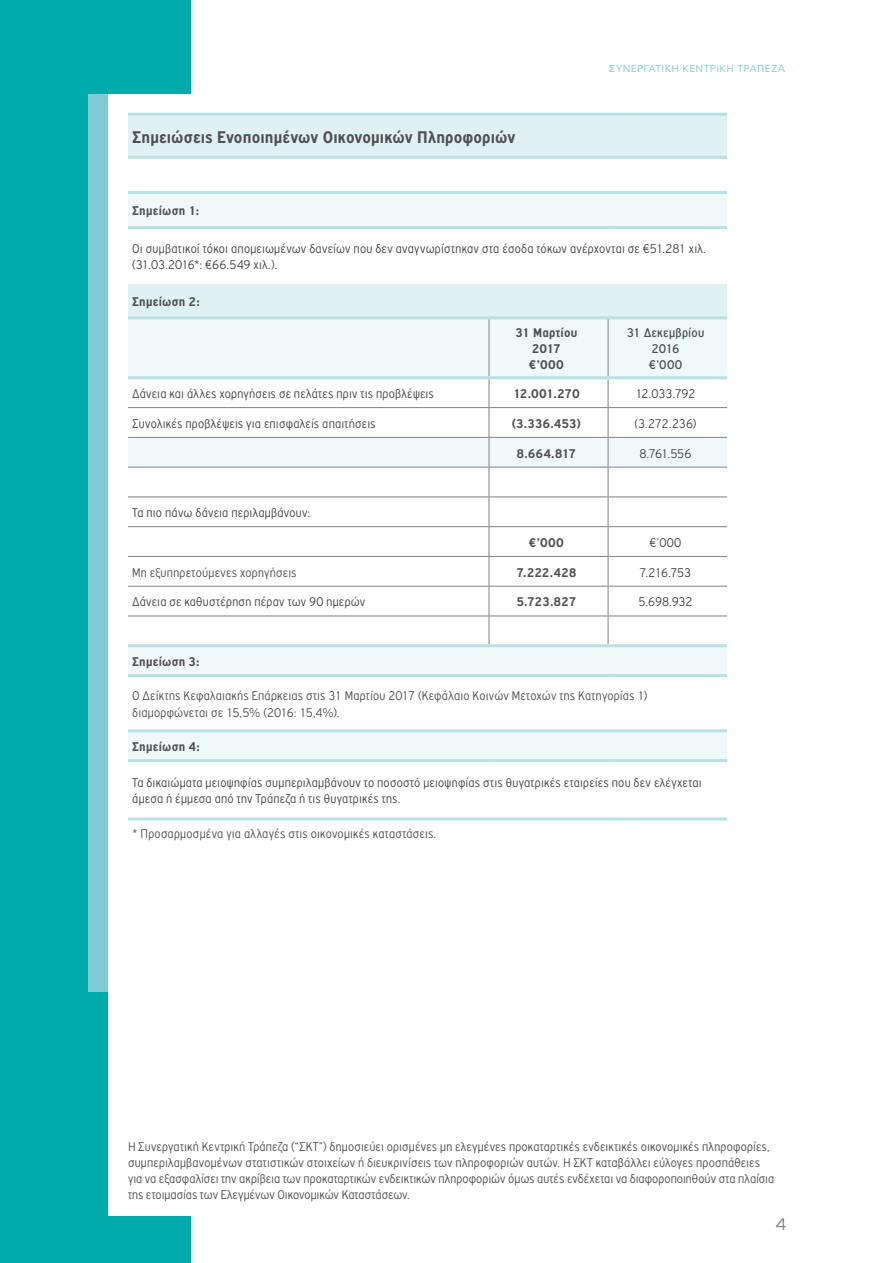
<style>
.page{position:relative;width:893px;height:1263px;background:#fff}
.page>*{position:absolute;margin:0;border:0;box-sizing:border-box;transform-origin:0 0}
.t1{font:700 18px "PF Highway Gothic Cond";letter-spacing:.005em;color:#504f53}
.t2{font:300 18px "PF Highway Sans Pro";color:#818084}
.t3{font:300 13.5px/16.2px "PF Highway Gothic Cond";letter-spacing:.01em;color:#504f53}
.t4{font:300 13.5px/16.2px "PF Highway Gothic Cond";letter-spacing:.015em;color:#454347}
.t5{font:700 13.5px/16.2px "PF Highway Gothic Cond";letter-spacing:.02em;color:#504f53;text-align:center}
.t6{font:13.5px/16.2px "PF Highway Gothic Cond";letter-spacing:.015em;color:#504f53;text-align:center}
.t7{font:9.9px "Aka Acid GR Muli";letter-spacing:.04em;color:#80cbd3}
</style>
<div class="page">
<div style="left:0;top:1px;width:190px;height:1262px;background:#00abab"></div>
<div style="left:108px;top:94px;width:675px;height:1122px;background:#fff"></div>
<div style="left:88px;top:94px;width:20px;height:898px;background:#80cbd3"></div>
<div style="left:128px;top:116px;width:599px;height:40px;background:#dff1f3"></div>
<svg style="left:128px;top:194px;width:599px;height:565px"></svg>
<hr style="left:128px;top:113px;width:361px;height:3px;background:#b9e1e5">
<hr style="left:489px;top:113px;width:119px;height:3px;background:#b9e1e5">
<hr style="left:608px;top:113px;width:119px;height:3px;background:#b9e1e5">
<hr style="left:128px;top:226px;width:361px;height:3px;background:#b9e1e5">
<hr style="left:489px;top:226px;width:119px;height:3px;background:#b9e1e5">
<hr style="left:608px;top:226px;width:119px;height:3px;background:#b9e1e5">
<svg style="left:489px;top:379px;width:1px;height:265px"></svg>
<svg style="left:608px;top:379px;width:1px;height:265px"></svg>
<hr style="left:128px;top:156px;width:361px;height:3px;background:#b9e1e5">
<hr style="left:489px;top:156px;width:119px;height:3px;background:#b9e1e5">
<hr style="left:608px;top:156px;width:119px;height:3px;background:#b9e1e5">
<hr style="left:128px;top:191px;width:361px;height:3px;background:#b9e1e5">
<hr style="left:489px;top:191px;width:119px;height:3px;background:#b9e1e5">
<hr style="left:608px;top:191px;width:119px;height:3px;background:#b9e1e5">
<hr style="left:128px;top:316px;width:361px;height:3px;background:#b9e1e5">
<hr style="left:489px;top:316px;width:119px;height:3px;background:#b9e1e5">
<hr style="left:608px;top:316px;width:119px;height:3px;background:#b9e1e5">
<hr style="left:489px;top:319px;width:1px;height:57px;background:#818084">
<hr style="left:608px;top:319px;width:1px;height:57px;background:#818084">
<hr style="left:128px;top:376px;width:361px;height:3px;background:#b9e1e5">
<hr style="left:489px;top:376px;width:119px;height:3px;background:#b9e1e5">
<hr style="left:608px;top:376px;width:119px;height:3px;background:#b9e1e5">
<hr style="left:128px;top:817px;width:361px;height:3px;background:#b9e1e5">
<hr style="left:489px;top:817px;width:119px;height:3px;background:#b9e1e5">
<hr style="left:608px;top:817px;width:119px;height:3px;background:#b9e1e5">
<hr style="left:128px;top:407px;width:361px;height:1px;background:#818084">
<hr style="left:489px;top:407px;width:119px;height:1px;background:#818084">
<hr style="left:608px;top:407px;width:119px;height:1px;background:#818084">
<hr style="left:128px;top:437px;width:361px;height:1px;background:#818084">
<hr style="left:489px;top:437px;width:119px;height:1px;background:#818084">
<hr style="left:608px;top:437px;width:119px;height:1px;background:#818084">
<hr style="left:128px;top:467px;width:361px;height:1px;background:#818084">
<hr style="left:489px;top:467px;width:119px;height:1px;background:#818084">
<hr style="left:608px;top:467px;width:119px;height:1px;background:#818084">
<hr style="left:128px;top:496px;width:361px;height:1px;background:#818084">
<hr style="left:489px;top:496px;width:119px;height:1px;background:#818084">
<hr style="left:608px;top:496px;width:119px;height:1px;background:#818084">
<hr style="left:128px;top:526px;width:361px;height:1px;background:#818084">
<hr style="left:489px;top:526px;width:119px;height:1px;background:#818084">
<hr style="left:608px;top:526px;width:119px;height:1px;background:#818084">
<hr style="left:128px;top:556px;width:361px;height:1px;background:#818084">
<hr style="left:489px;top:556px;width:119px;height:1px;background:#818084">
<hr style="left:608px;top:556px;width:119px;height:1px;background:#818084">
<hr style="left:128px;top:586px;width:361px;height:1px;background:#818084">
<hr style="left:489px;top:586px;width:119px;height:1px;background:#818084">
<hr style="left:608px;top:586px;width:119px;height:1px;background:#818084">
<hr style="left:128px;top:616px;width:361px;height:1px;background:#818084">
<hr style="left:489px;top:616px;width:119px;height:1px;background:#818084">
<hr style="left:608px;top:616px;width:119px;height:1px;background:#818084">
<hr style="left:128px;top:644px;width:361px;height:3px;background:#b9e1e5">
<hr style="left:489px;top:644px;width:119px;height:3px;background:#b9e1e5">
<hr style="left:608px;top:644px;width:119px;height:3px;background:#b9e1e5">
<hr style="left:128px;top:674px;width:361px;height:3px;background:#b9e1e5">
<hr style="left:489px;top:674px;width:119px;height:3px;background:#b9e1e5">
<hr style="left:608px;top:674px;width:119px;height:3px;background:#b9e1e5">
<hr style="left:128px;top:729px;width:361px;height:3px;background:#b9e1e5">
<hr style="left:489px;top:729px;width:119px;height:3px;background:#b9e1e5">
<hr style="left:608px;top:729px;width:119px;height:3px;background:#b9e1e5">
<hr style="left:128px;top:759px;width:361px;height:3px;background:#b9e1e5">
<hr style="left:489px;top:759px;width:119px;height:3px;background:#b9e1e5">
<hr style="left:608px;top:759px;width:119px;height:3px;background:#b9e1e5">
<h1 class="t1" style="left:132px;top:127px;width:385px">Σημειώσεις Ενοποιημένων Οικονομικών Πληροφοριών</h1>
<p class="t7" style="left:608px;top:62px;width:178px">ΣΥΝΕΡΓΑΤΙΚΗ ΚΕΝΤΡΙΚΗ ΤΡΑΠΕΖΑ</p>
<p class="t5" style="left:132px;top:203px;width:68px">Σημείωση 1:</p>
<p class="t4" style="left:132px;top:240px;width:575px">Οι συμβατικοί τόκοι απομειωμένων δανείων που δεν αναγνωρίστηκαν στα έσοδα τόκων ανέρχονται σε €51.281 χιλ. (31.03.2016*: €66.549 χιλ.).</p>
<p class="t5" style="left:132px;top:294px;width:69px">Σημείωση 2:</p>
<p class="t5" style="left:515px;top:324px;width:63px">31 Μαρτίου<br>2017 €’000</p>
<p class="t6" style="left:627px;top:324px;width:79px">31 Δεκεμβρίου<br>2016<br>€’000</p>
<p class="t4" style="left:132px;top:385px;width:303px">Δάνεια και άλλες χορηγήσεις σε πελάτες πριν τις προβλέψεις</p>
<p class="t5" style="left:513px;top:385px;width:68px">12.001.270</p>
<p class="t4" style="left:635px;top:385px;width:62px">12.033.792</p>
<p class="t4" style="left:132px;top:415px;width:245px">Συνολικές προβλέψεις για επισφαλείς απαιτήσεις</p>
<p class="t5" style="left:512px;top:415px;width:71px">(3.336.453)</p>
<p class="t4" style="left:635px;top:415px;width:63px">(3.272.236)</p>
<p class="t5" style="left:516px;top:445px;width:61px">8.664.817</p>
<p class="t4" style="left:639px;top:445px;width:54px">8.761.556</p>
<p class="t4" style="left:132px;top:505px;width:180px">Τα πιο πάνω δάνεια περιλαμβάνουν:</p>
<p class="t5" style="left:529px;top:534px;width:37px">€’000</p>
<p class="t4" style="left:650px;top:534px;width:33px">€’000</p>
<p class="t3" style="left:132px;top:564px;width:166px">Μη εξυπηρετούμενες χορηγήσεις</p>
<p class="t5" style="left:516px;top:564px;width:62px">7.222.428</p>
<p class="t4" style="left:640px;top:564px;width:53px">7.216.753</p>
<p class="t4" style="left:132px;top:594px;width:235px">Δάνεια σε καθυστέρηση πέραν των 90 ημερών</p>
<p class="t5" style="left:516px;top:594px;width:62px">5.723.827</p>
<p class="t4" style="left:638px;top:594px;width:56px">5.698.932</p>
<p class="t5" style="left:132px;top:653px;width:69px">Σημείωση 3:</p>
<p class="t3" style="left:132px;top:688px;width:517px">Ο Δείκτης Κεφαλαιακής Επάρκειας στις 31 Μαρτίου 2017 (Κεφάλαιο Κοινών Μετοχών της Κατηγορίας 1) διαμορφώνεται σε 15,5% (2016: 15,4%).</p>
<p class="t5" style="left:132px;top:738px;width:69px">Σημείωση 4:</p>
<p class="t4" style="left:132px;top:774px;width:571px">Τα δικαιώματα μειοψηφίας συμπεριλαμβάνουν το ποσοστό μειοψηφίας στις θυγατρικές εταιρείες που δεν ελέγχεται άμεσα ή έμμεσα από την Τράπεζα ή τις θυγατρικές της.</p>
<p class="t3" style="left:132px;top:826px;width:306px">* Προσαρμοσμένα για αλλαγές στις οικονομικές καταστάσεις.</p>
<p class="t3" style="left:128px;top:1138px;width:648px">Η Συνεργατική Κεντρική Τράπεζα (“ΣΚΤ”) δημοσιεύει ορισμένες μη ελεγμένες προκαταρτικές ενδεικτικές οικονομικές πληροφορίες, συμπεριλαμβανομένων στατιστικών στοιχείων ή διευκρινίσεις των πληροφοριών αυτών. Η ΣΚΤ καταβάλλει εύλογες προσπάθειες για να εξασφαλίσει την ακρίβεια των προκαταρτικών ενδεικτικών πληροφοριών όμως αυτές ενδέχεται να διαφοροποιηθούν στα πλαίσια της ετοιμασίας των Ελεγμένων Οικονομικών Καταστάσεων.</p>
<h1 class="t2" style="left:775px;top:1213px;width:12px">4</h1>
</div>
